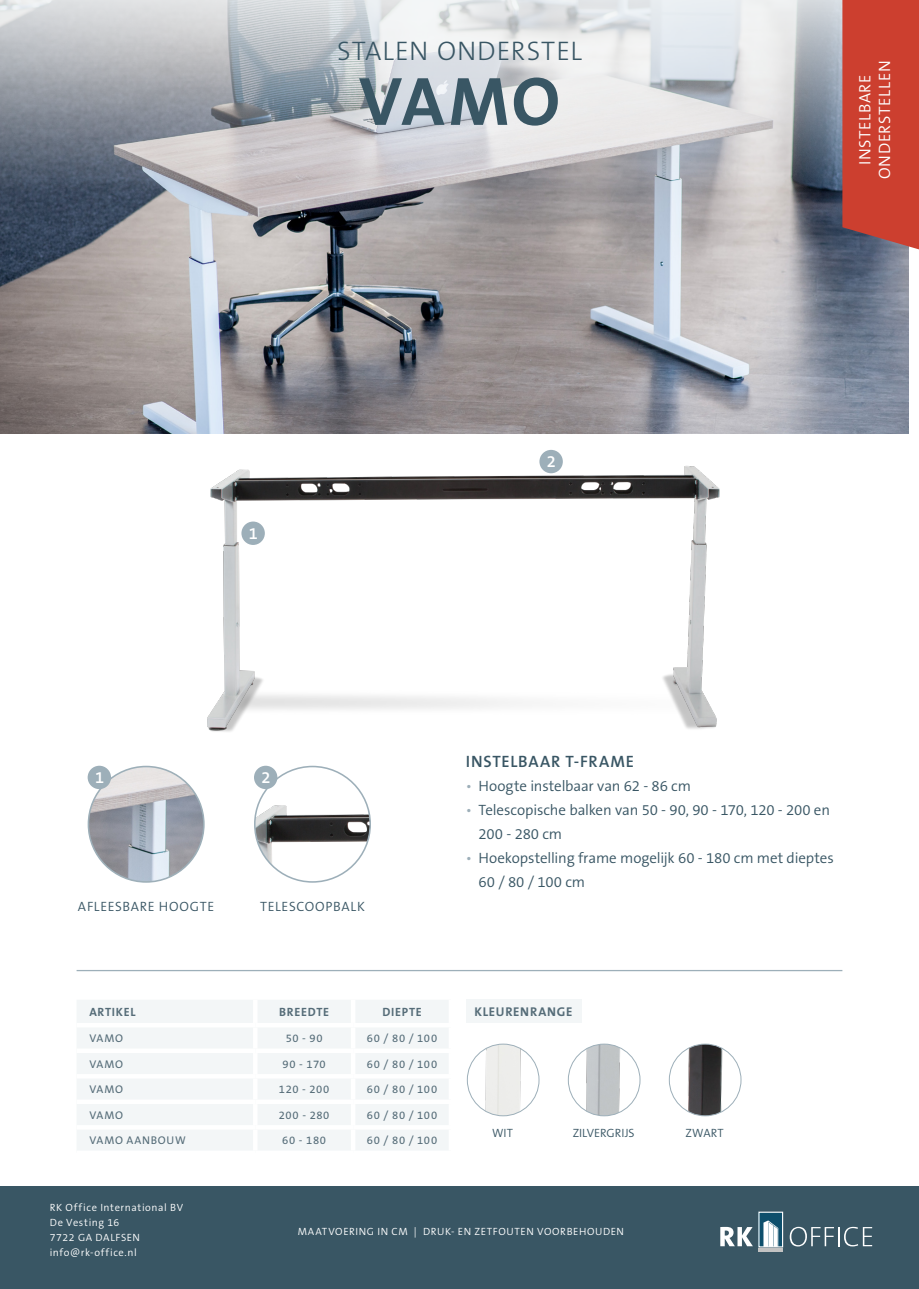
<style>
.page{position:relative;width:919px;height:1289px;background:#fff}
.page>*{position:absolute;margin:0;border:0;box-sizing:border-box;transform-origin:0 0}
.t1{font:700 69px "The Sans B7";color:#395664}
.t2{font:300 27px "The Sans B3";letter-spacing:.035em;color:#395664}
.t3{font:300 16.5px/19.8px "The Sans B4";letter-spacing:.04em;color:#fff;text-align:center}
.t4{font:600 16.5px "The Sans B6";letter-spacing:.045em;color:#395664}
.t5{font:600 16.5px "The Sans B6";color:#fff}
.t6{font:300 15px/24px "The Sans B4";letter-spacing:-.01em;color:#395664}
.t7{font:300 13.5px "The Sans B4";letter-spacing:.05em;color:#395664}
.t8{font:700 12.75px "The Sans B7";letter-spacing:.06em;color:#556c78}
.t9{font:700 12px "The Sans B7";letter-spacing:.06em;color:#556c78}
.t10{font:300 12px "The Sans B4";color:#395664}
.t11{font:11.25px "The Sans B5 Plain";letter-spacing:.065em;color:#556c78}
.t12{font:300 10.5px/15px "The Sans B4";letter-spacing:.055em;color:#fff}
.s1{color:#9dafb9}
</style>
<div class="page">
<div style="left:0;top:1186px;width:918px;height:102px;background:#395664"></div>
<svg style="left:720px;top:1226px;width:32px;height:20px"></svg>
<svg style="left:789px;top:1226px;width:83px;height:20px"></svg>
<div style="left:758px;top:1212px;width:24px;height:34px;background:#0e4f6c"></div>
<div style="left:758px;top:1211px;width:25px;height:36px;border:1px solid #fff"></div>
<hr style="left:758px;top:1248px;width:25px;height:3px;background:#c2c2c2">
<svg style="left:763px;top:1220px;width:15px;height:26px"></svg>
<hr style="left:77px;top:969px;width:765px;height:2px;background:#9dafb9">
<div style="left:466px;top:999px;width:115px;height:24px;background:#f3f6f7"></div>
<img style="left:207px;top:449px;width:513px;height:283px">
<img style="left:0;top:192px;width:908px;height:242px">
<svg style="left:0;top:0;width:842px;height:192px;background:#bec1c7"></svg>
<div style="left:77px;top:1000px;width:371px;height:150px;background:#f3f6f7"></div>
<hr style="left:253px;top:999px;width:4px;height:23px;background:#fff">
<hr style="left:351px;top:999px;width:4px;height:23px;background:#fff">
<div style="left:77px;top:1022px;width:178px;height:5px;background:#fff"></div>
<div style="left:255px;top:1022px;width:98px;height:5px;background:#fff"></div>
<hr style="left:253px;top:1027px;width:4px;height:21px;background:#fff">
<div style="left:353px;top:1022px;width:100px;height:5px;background:#fff"></div>
<hr style="left:351px;top:1027px;width:4px;height:21px;background:#fff">
<hr style="left:77px;top:1048px;width:178px;height:4px;background:#fff">
<hr style="left:255px;top:1048px;width:98px;height:4px;background:#fff">
<hr style="left:253px;top:1052px;width:4px;height:21px;background:#fff">
<hr style="left:353px;top:1048px;width:100px;height:4px;background:#fff">
<hr style="left:351px;top:1052px;width:4px;height:21px;background:#fff">
<div style="left:77px;top:1073px;width:178px;height:5px;background:#fff"></div>
<div style="left:255px;top:1073px;width:98px;height:5px;background:#fff"></div>
<hr style="left:253px;top:1078px;width:4px;height:21px;background:#fff">
<div style="left:353px;top:1073px;width:100px;height:5px;background:#fff"></div>
<hr style="left:351px;top:1078px;width:4px;height:21px;background:#fff">
<div style="left:77px;top:1099px;width:178px;height:5px;background:#fff"></div>
<div style="left:255px;top:1099px;width:98px;height:5px;background:#fff"></div>
<hr style="left:253px;top:1104px;width:4px;height:21px;background:#fff">
<div style="left:353px;top:1099px;width:100px;height:5px;background:#fff"></div>
<hr style="left:351px;top:1104px;width:4px;height:21px;background:#fff">
<hr style="left:77px;top:1125px;width:178px;height:4px;background:#fff">
<hr style="left:255px;top:1125px;width:98px;height:4px;background:#fff">
<hr style="left:253px;top:1129px;width:4px;height:21px;background:#fff">
<hr style="left:353px;top:1125px;width:100px;height:4px;background:#fff">
<hr style="left:351px;top:1129px;width:4px;height:21px;background:#fff">
<img style="left:88px;top:766px;width:116px;height:116px;border-radius:58px">
<div style="left:88px;top:765px;width:117px;height:117px;border:2px solid #9dafb9;border-radius:50%"></div>
<div style="left:88px;top:765px;width:23px;height:24px;background:#9dafb9;border-radius:50%"></div>
<div style="left:241px;top:521px;width:24px;height:24px;background:#9dafb9;border-radius:50%"></div>
<div style="left:254px;top:765px;width:23px;height:24px;background:#9dafb9;border-radius:50%"></div>
<img style="left:255px;top:766px;width:115px;height:116px;border-radius:58px">
<div style="left:254px;top:765px;width:117px;height:117px;border:2px solid #9dafb9;border-radius:50%"></div>
<img style="left:467px;top:1044px;width:72px;height:71px;border-radius:36px">
<div style="left:467px;top:1043px;width:72px;height:73px;border:1px solid #9dafb9;border-radius:50%"></div>
<img style="left:568px;top:1044px;width:72px;height:71px;border-radius:36px">
<div style="left:568px;top:1043px;width:72px;height:73px;border:1px solid #9dafb9;border-radius:50%"></div>
<img style="left:669px;top:1044px;width:72px;height:71px;border-radius:36px">
<div style="left:669px;top:1043px;width:72px;height:73px;border:1px solid #9dafb9;border-radius:50%"></div>
<div style="left:539px;top:450px;width:23px;height:23px;background:#9dafb9;border-radius:50%"></div>
<svg style="left:842px;top:0;width:76px;height:249px;background:#c54234"></svg>
<h2 class="t2" style="left:337px;top:37px;width:246px">STALEN ONDERSTEL</h2>
<h1 class="t1" style="left:359px;top:65px;width:203px">VAMO</h1>
<p class="t3" style="left:855px;top:179px;width:120px;rotate:-90deg">INSTELBARE<br>ONDERSTELLEN</p>
<p class="t5" style="left:249px;top:524px;width:11px">1</p>
<p class="t5" style="left:546px;top:452px;width:11px">2</p>
<p class="t5" style="left:95px;top:768px;width:11px">1</p>
<p class="t5" style="left:261px;top:768px;width:11px">2</p>
<p class="t7" style="left:78px;top:899px;width:138px">AFLEESBARE HOOGTE</p>
<p class="t7" style="left:260px;top:899px;width:106px">TELESCOOPBALK</p>
<p class="t4" style="left:466px;top:753px;width:170px">INSTELBAAR T-FRAME</p>
<p class="t6" style="left:466px;top:774px;width:226px"><span class="s1">•</span> Hoogte instelbaar van 62 - 86 cm</p>
<p class="t6" style="left:478px;top:798px;width:353px;text-indent:-13px"><span class="s1">•</span> Telescopische balken van 50 - 90, 90 - 170, 120 - 200 en<br>200 - 280 cm</p>
<p class="t6" style="left:478px;top:846px;width:356px;text-indent:-13px"><span class="s1">•</span> Hoekopstelling frame mogelijk 60 - 180 cm met dieptes<br>60 / 80 / 100 cm</p>
<p class="t9" style="left:89px;top:1005px;width:48px">ARTIKEL</p>
<p class="t9" style="left:279px;top:1005px;width:51px">BREEDTE</p>
<p class="t9" style="left:382px;top:1005px;width:41px">DIEPTE</p>
<p class="t11" style="left:89px;top:1032px;width:35px">VAMO</p>
<p class="t11" style="left:286px;top:1032px;width:38px">50 - 90</p>
<p class="t11" style="left:367px;top:1032px;width:72px">60 / 80 / 100</p>
<p class="t11" style="left:89px;top:1057px;width:35px">VAMO</p>
<p class="t11" style="left:282px;top:1057px;width:45px">90 - 170</p>
<p class="t11" style="left:367px;top:1057px;width:72px">60 / 80 / 100</p>
<p class="t11" style="left:89px;top:1083px;width:35px">VAMO</p>
<p class="t11" style="left:279px;top:1083px;width:52px">120 - 200</p>
<p class="t11" style="left:367px;top:1083px;width:72px">60 / 80 / 100</p>
<p class="t11" style="left:89px;top:1108px;width:35px">VAMO</p>
<p class="t11" style="left:279px;top:1108px;width:52px">200 - 280</p>
<p class="t11" style="left:367px;top:1108px;width:72px">60 / 80 / 100</p>
<p class="t11" style="left:89px;top:1134px;width:98px">VAMO AANBOUW</p>
<p class="t11" style="left:282px;top:1134px;width:45px">60 - 180</p>
<p class="t11" style="left:367px;top:1134px;width:72px">60 / 80 / 100</p>
<p class="t8" style="left:474px;top:1005px;width:99px">KLEURENRANGE</p>
<p class="t10" style="left:492px;top:1126px;width:22px">WIT</p>
<p class="t10" style="left:572px;top:1126px;width:63px">ZILVERGRIJS</p>
<p class="t10" style="left:685px;top:1126px;width:40px">ZWART</p>
<p class="t12" style="left:50px;top:1199px;width:135px">RK Office International BV<br>De Vesting 16<br>7722 GA DALFSEN info@rk-office.nl</p>
<p class="t12" style="left:298px;top:1224px;width:328px">MAATVOERING IN CM | DRUK- EN ZETFOUTEN VOORBEHOUDEN</p>
</div>
